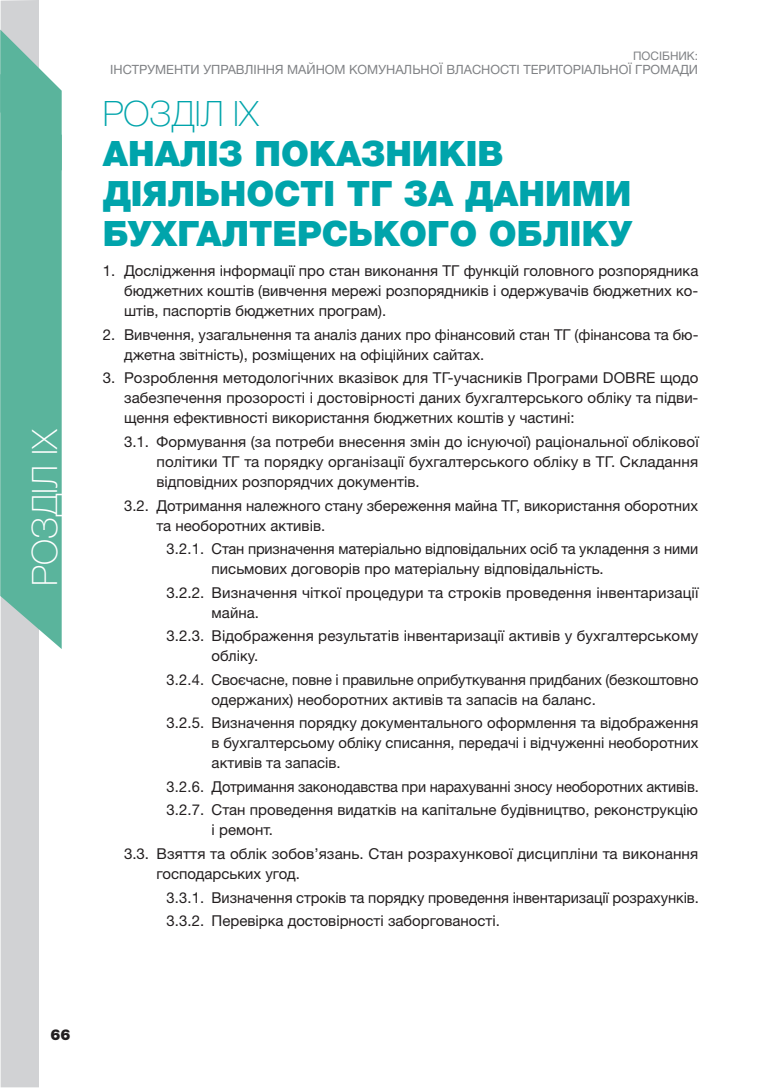
<style>
.page{position:relative;width:780px;height:1088px;background:#fff}
.page>*{position:absolute;margin:0;border:0;box-sizing:border-box;transform-origin:0 0}
.t1{font:900 35px/40px "Helvetica Neue LTW1 G";color:#00a4ab}
.t2{font:100 35px "Helvetica Neue LTW1 G";color:#fff}
.t3{font:100 35px "Helvetica Neue LTW1 G";color:#00a4ab}
.t4{font:15px/20px "Helvetica Neue LTW1 G";color:#231f20}
.t5{font:900 15px "Helvetica Neue LTW1 G";color:#231f20}
.t6{font:12.75px "Helvetica Neue LTW1 G";color:#808285}
.t7{font:11.75px "Helvetica Neue LTW1 G";color:#808285}
</style>
<div class="page">
<div style="left:1px;top:0;width:38px;height:1087px;background:#d1d2d4"></div>
<svg style="left:0;top:171px;width:62px;height:478px;background:#62b6a0"></svg>
<svg style="left:0;top:30px;width:62px;height:141px;background:#79c0ad"></svg>
<h1 class="t2" style="left:24px;top:586px;width:158px;rotate:-90deg">РОЗДІЛ IX</h1>
<p class="t7" style="left:633px;top:49px;width:66px">ПОСІБНИК:</p>
<p class="t6" style="left:110px;top:62px;width:589px">ІНСТРУМЕНТИ УПРАВЛІННЯ МАЙНОМ КОМУНАЛЬНОЇ ВЛАСНОСТІ ТЕРИТОРІАЛЬНОЇ ГРОМАДИ</p>
<h1 class="t3" style="left:103px;top:92px;width:157px">РОЗДІЛ IX</h1>
<h1 class="t1" style="left:103px;top:133px;width:531px">АНАЛІЗ ПОКАЗНИКІВ<br>ДІЯЛЬНОСТІ ТГ ЗА ДАНИМИ<br>БУХГАЛТЕРСЬКОГО ОБЛІКУ</h1>
<p class="t4" style="left:124px;top:261px;width:576px;text-align:justify;text-indent:-21px">1. Дослідження інформації про стан виконання ТГ функцій головного розпорядника бюджетних коштів (вивчення мережі розпорядників і одержувачів бюджетних ко&shy;штів, паспортів бюджетних програм).</p>
<p class="t4" style="left:124px;top:324px;width:576px;text-indent:-21px">2. Вивчення, узагальнення та аналіз даних про фінансовий стан ТГ (фінансова та бю&shy;джетна звітність), розміщених на офіційних сайтах.</p>
<p class="t4" style="left:124px;top:368px;width:576px;text-align:justify;text-indent:-21px">3. Розроблення методологічних вказівок для ТГ-учасників Програми DOBRE щодо забезпечення прозорості і достовірності даних бухгалтерського обліку та підви&shy;щення ефективності використання бюджетних коштів у частині:</p>
<p class="t4" style="left:157px;top:431px;width:543px;text-align:justify;text-indent:-32px">3.1. Формування (за потреби внесення змін до існуючої) раціональної облікової політики ТГ та порядку організації бухгалтерського обліку в ТГ. Складання відповідних розпорядчих документів.</p>
<p class="t4" style="left:157px;top:495px;width:543px;text-indent:-32px">3.2. Дотримання належного стану збереження майна ТГ, використання оборотних та необоротних активів.</p>
<p class="t4" style="left:212px;top:539px;width:488px;text-indent:-45px">3.2.1. Стан призначення матеріально відповідальних осіб та укладення з ними письмових договорів про матеріальну відповідальність.</p>
<p class="t4" style="left:212px;top:582px;width:488px;text-indent:-45px">3.2.2. Визначення чіткої процедури та строків проведення інвентаризації майна.</p>
<p class="t4" style="left:212px;top:626px;width:488px;text-indent:-45px">3.2.3. Відображення результатів інвентаризації активів у бухгалтерському обліку.</p>
<p class="t4" style="left:212px;top:669px;width:488px;text-indent:-45px">3.2.4. Своєчасне, повне і правильне оприбуткування придбаних (безкоштовно одержаних) необоротних активів та запасів на баланс.</p>
<p class="t4" style="left:212px;top:713px;width:488px;text-align:justify;text-indent:-45px">3.2.5. Визначення порядку документального оформлення та відображення в бухгалтерсьому обліку списання, передачі і відчуженні необоротних активів та запасів.</p>
<p class="t4" style="left:167px;top:775px;width:533px;line-height:23.5px">3.2.6. Дотримання законодавства при нарахуванні зносу необоротних активів.<br>3.2.7. Стан проведення видатків на капітальне будівництво, реконструкцію</p>
<p class="t4" style="left:124px;top:818px;width:575px;line-height:23.5px;text-indent:87px">і ремонт.<br>3.3. Взяття та облік зобов’язань. Стан розрахункової дисципліни та виконання</p>
<p class="t4" style="left:167px;top:862px;width:533px;line-height:23.5px;text-indent:-10px">господарських угод.<br>3.3.1. Визначення строків та порядку проведення інвентаризації розрахунків.<br>3.3.2. Перевірка достовірності заборгованості.</p>
<p class="t5" style="left:51px;top:1025px;width:22px">66</p>
</div>
